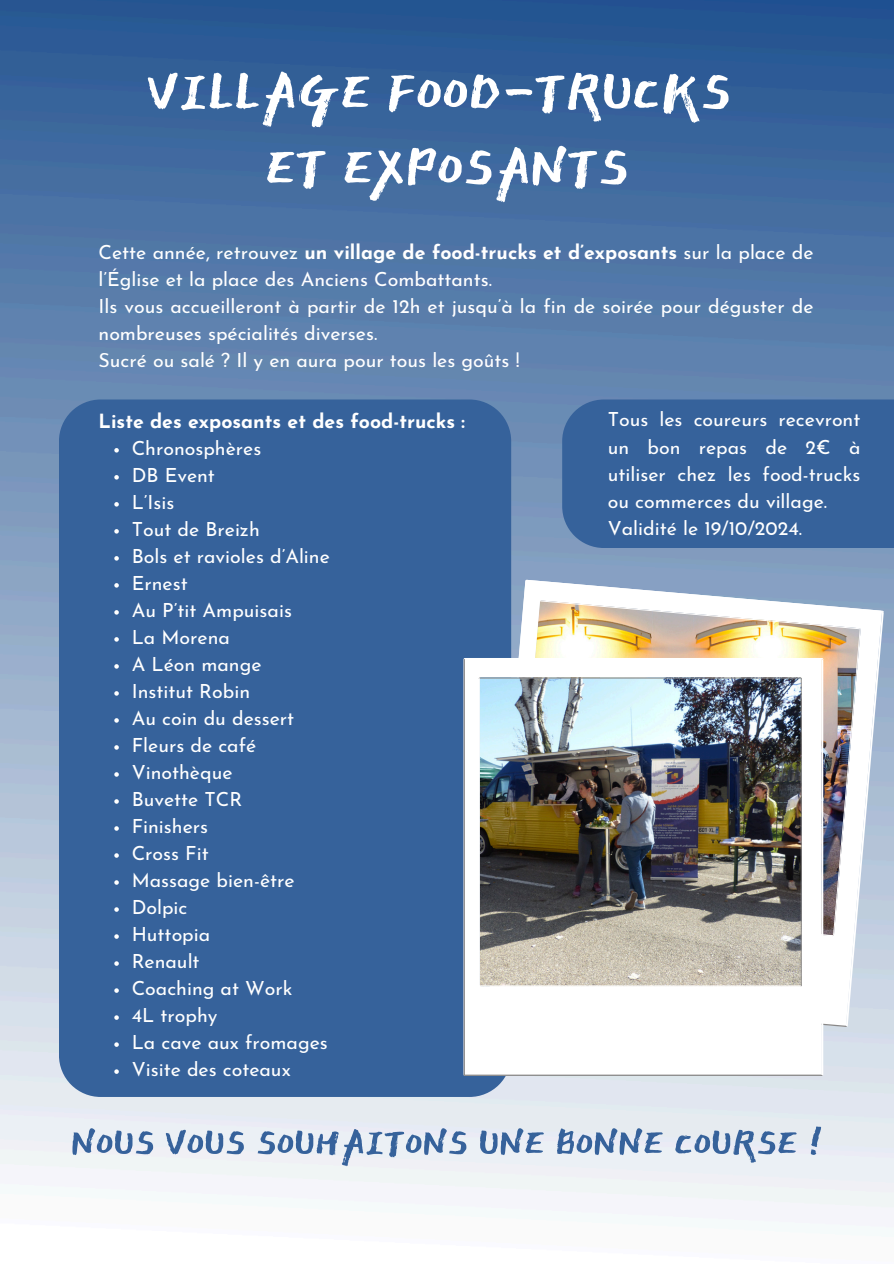
<style>
.page{position:relative;width:894px;height:1264px;background:#fff}
.page>*{position:absolute;margin:0;border:0;box-sizing:border-box;transform-origin:0 0}
.t1{font:78px/75.3px "East Sea Dokdo Cyrillic";color:#fff;text-align:center}
.t2{font:52.5px "East Sea Dokdo Cyrillic";color:#36629b}
.t3{font:19.5px/27px "Josefin Sans";color:#fff}
.t4{font:700 19.5px "Josefin Sans";color:#fff}
.s1{font-weight:700}
</style>
<div class="page">
<img style="left:0;top:0;width:893px;height:1208px">
<div style="left:562px;top:399px;width:331px;height:149px;background:#36629b"></div>
<div style="left:59px;top:399px;width:452px;height:697px;background:#36629b"></div>
<svg style="left:114px;top:448px;width:5px;height:4px"></svg>
<svg style="left:114px;top:475px;width:5px;height:4px"></svg>
<svg style="left:114px;top:502px;width:5px;height:4px"></svg>
<svg style="left:114px;top:529px;width:5px;height:4px"></svg>
<svg style="left:114px;top:556px;width:5px;height:4px"></svg>
<svg style="left:114px;top:583px;width:5px;height:4px"></svg>
<svg style="left:114px;top:610px;width:5px;height:4px"></svg>
<svg style="left:114px;top:637px;width:5px;height:4px"></svg>
<svg style="left:114px;top:664px;width:5px;height:4px"></svg>
<svg style="left:114px;top:691px;width:5px;height:4px"></svg>
<svg style="left:114px;top:718px;width:5px;height:4px"></svg>
<svg style="left:114px;top:745px;width:5px;height:4px"></svg>
<svg style="left:114px;top:772px;width:5px;height:4px"></svg>
<svg style="left:114px;top:799px;width:5px;height:4px"></svg>
<svg style="left:114px;top:826px;width:5px;height:4px"></svg>
<svg style="left:114px;top:853px;width:5px;height:4px"></svg>
<svg style="left:114px;top:880px;width:5px;height:4px"></svg>
<svg style="left:114px;top:907px;width:5px;height:4px"></svg>
<svg style="left:114px;top:934px;width:5px;height:4px"></svg>
<svg style="left:114px;top:961px;width:5px;height:4px"></svg>
<svg style="left:114px;top:988px;width:5px;height:4px"></svg>
<svg style="left:114px;top:1015px;width:5px;height:4px"></svg>
<svg style="left:114px;top:1042px;width:5px;height:4px"></svg>
<svg style="left:114px;top:1069px;width:5px;height:4px"></svg>
<img style="left:463px;top:580px;width:420px;height:495px">
<h1 class="t1" style="left:147px;top:54px;width:585px">VILLAGE FOOD-TRUCKS<br>ET EXPOSANTS</h1>
<p class="t3" style="left:98px;top:240px;width:716px">Cette année, retrouvez <span class="s1">un village de food-trucks et d’exposants</span> sur la place de l’Église et la place des Anciens Combattants.</p>
<p class="t3" style="left:98px;top:294px;width:716px">Ils vous accueilleront à partir de 12h et jusqu’à la fin de soirée pour déguster de nombreuses spécialités diverses.</p>
<p class="t3" style="left:98px;top:348px;width:422px">Sucré ou salé ? Il y en aura pour tous les goûts !</p>
<p class="t4" style="left:98px;top:413px;width:368px">Liste des exposants et des food-trucks :</p>
<p class="t3" style="left:132px;top:436px;width:131px">Chronosphères</p>
<p class="t3" style="left:132px;top:463px;width:85px">DB Event</p>
<p class="t3" style="left:132px;top:490px;width:44px">L’Isis</p>
<p class="t3" style="left:132px;top:517px;width:129px">Tout de Breizh</p>
<p class="t3" style="left:132px;top:544px;width:200px">Bols et ravioles d’Aline</p>
<p class="t3" style="left:132px;top:571px;width:57px">Ernest</p>
<p class="t3" style="left:132px;top:598px;width:162px">Au P’tit Ampuisais</p>
<p class="t3" style="left:132px;top:625px;width:100px">La Morena</p>
<p class="t3" style="left:132px;top:652px;width:131px">A Léon mange</p>
<p class="t3" style="left:132px;top:679px;width:120px">Institut Robin</p>
<p class="t3" style="left:132px;top:706px;width:164px">Au coin du dessert</p>
<p class="t3" style="left:132px;top:733px;width:126px">Fleurs de café</p>
<p class="t3" style="left:132px;top:760px;width:102px">Vinothèque</p>
<p class="t3" style="left:132px;top:787px;width:112px">Buvette TCR</p>
<p class="t3" style="left:132px;top:814px;width:78px">Finishers</p>
<p class="t3" style="left:132px;top:841px;width:79px">Cross Fit</p>
<p class="t3" style="left:132px;top:868px;width:164px">Massage bien-être</p>
<p class="t3" style="left:132px;top:895px;width:57px">Dolpic</p>
<p class="t3" style="left:132px;top:922px;width:80px">Huttopia</p>
<p class="t3" style="left:132px;top:949px;width:69px">Renault</p>
<p class="t3" style="left:132px;top:976px;width:162px">Coaching at Work</p>
<p class="t3" style="left:132px;top:1003px;width:87px">4L trophy</p>
<p class="t3" style="left:132px;top:1030px;width:197px">La cave aux fromages</p>
<p class="t3" style="left:132px;top:1057px;width:160px">Visite des coteaux</p>
<p class="t3" style="left:607px;top:408px;width:254px;text-align:justify">Tous les coureurs recevront un bon repas de 2€ à utiliser chez les food-trucks ou commerces du village.</p>
<p class="t3" style="left:607px;top:516px;width:196px">Validité le 19/10/2024.</p>
<p class="t2" style="left:71px;top:1116px;width:753px">NOUS VOUS SOUHAITONS UNE BONNE COURSE !</p>
</div>
